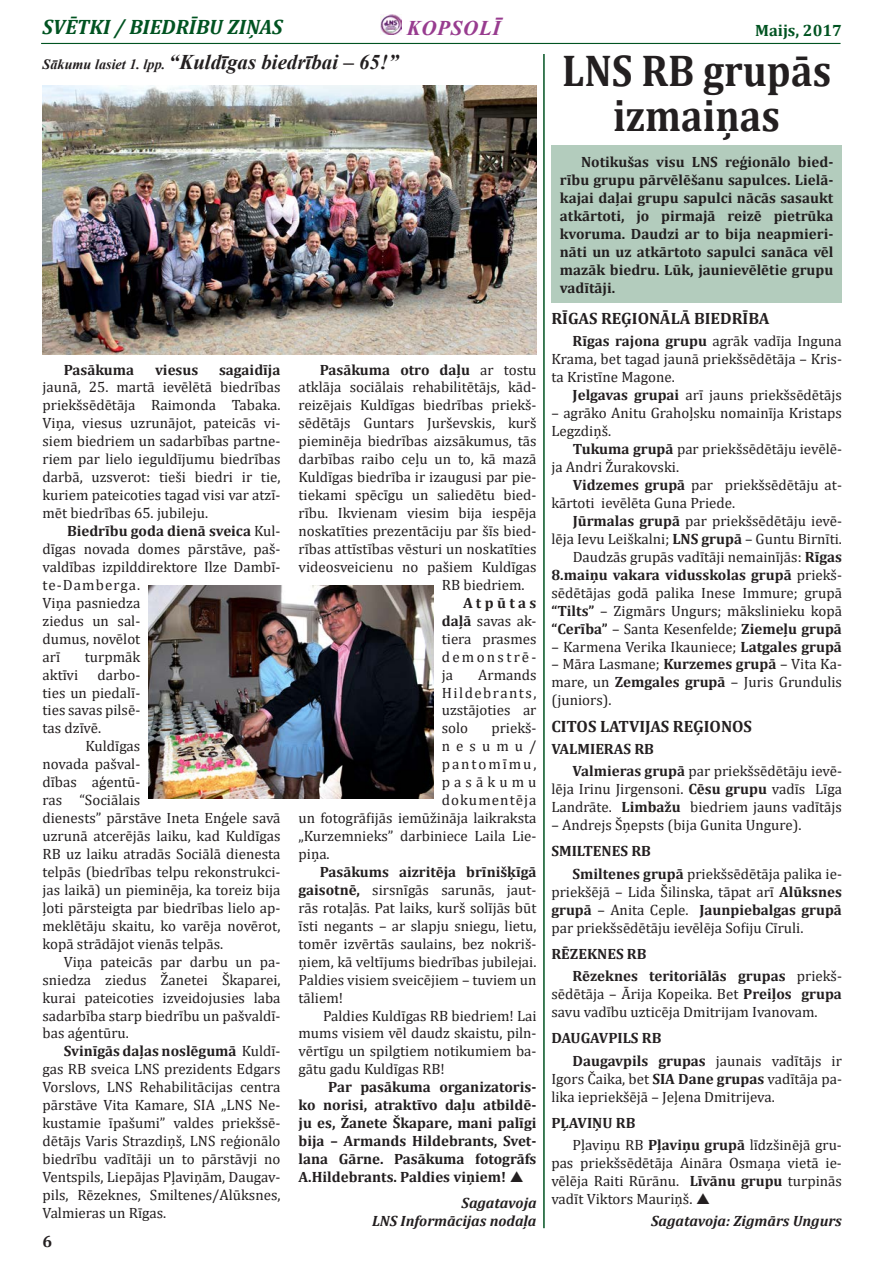
<style>
.page{position:relative;width:893px;height:1263px;background:#fff}
.page>*{position:absolute;margin:0;border:0;box-sizing:border-box;transform-origin:0 0}
.t1{font:700 44.85px/44.8px "Cambria";color:#231f20;text-align:center;scale:.9 1}
.t2{font:italic 700 21px "Times New Roman";color:#231f20}
.t3{font:italic 700 21px "Cambria";color:#005321}
.t4{font:italic 700 21px "Times New Roman";letter-spacing:.035em;color:#983c8f}
.t5{font:700 16.5px "Cambria";color:#231f20}
.t6{font:700 16.5px "Cambria";color:#005321}
.t7{font:15px/18px "Cambria";color:#231f20;text-align:justify}
.t8{font:700 15px/18px "Cambria";color:#231f20;text-align:justify}
.t9{font:italic 700 15px/18px "Cambria";color:#231f20;text-align:right}
.t10{font:15px "Cambria";letter-spacing:.075em;color:#231f20}
.t11{font:15px "Cambria";letter-spacing:.13em;color:#231f20}
.t12{font:15px "Cambria";letter-spacing:.275em;color:#231f20}
.s1{font-size:14.25px}
.s2{font-weight:700}
.s3{font-weight:400}
</style>
<div class="page">
<img style="left:381px;top:14px;width:20px;height:21px">
<hr style="left:41px;top:43px;width:799px;height:1px;background:#005321">
<div style="left:551px;top:146px;width:291px;height:157px;background:#b3ccbd"></div>
<hr style="left:543px;top:54px;width:2px;height:1174px;background:#005321">
<img style="left:43px;top:85px;width:493px;height:269px">
<img style="left:149px;top:585px;width:284px;height:213px">
<p class="t3" style="left:43px;top:12px;width:241px">SVĒTKI / BIEDRĪBU ZIŅAS</p>
<h2 class="t4" style="left:407px;top:13px;width:95px">KOPSOLĪ</h2>
<p class="t6" style="left:755px;top:18px;width:88px">Maijs, 2017</p>
<p class="t2" style="left:43px;top:48px;width:358px"><span class="s1">Sākumu lasiet 1. lpp.</span> “Kuldīgas biedrībai – 65!”</p>
<p class="t1" style="left:562px;top:47px;width:300px">LNS RB grupās izmaiņas</p>
<p class="t7" style="left:43px;top:360px;width:239px;text-indent:177px"><span class="s2">sagaidīja </span>jaunā, 25. martā ievēlētā biedrības priekšsēdētāja Raimonda Tabaka.<br>Viņa, viesus uzrunājot, pateicās vi&shy;siem biedriem un sadarbības partne&shy;riem par lielo ieguldījumu biedrības darbā, uzsverot: tieši biedri ir tie, kuriem pateicoties tagad visi var atzī&shy;mēt biedrības 65. jubileju.</p>
<p class="t7" style="left:43px;top:522px;width:239px;text-align:left;text-indent:24px"><span class="s2">Biedrību goda dienā sveica</span> Kul&shy;dīgas novada domes pārstāve, paš&shy;valdības izpilddirektore Ilze Dambī&shy;te-Damberga.<br>Viņa pasniedza<br>ziedus un sal-<br>dumus, novēlot<br>arī</p>
<p class="t8" style="left:64px;top:360px;width:72px">Pasākuma</p>
<p class="t8" style="left:155px;top:360px;width:45px">viesus</p>
<p class="t7" style="left:85px;top:647px;width:57px">turpmāk</p>
<p class="t7" style="left:43px;top:665px;width:99px;text-indent:55px">darbo&shy;ties un piedalī&shy;ties savas pilsē&shy;tas dzīvē.</p>
<p class="t7" style="left:43px;top:737px;width:239px;text-align:left;text-indent:43px">Kuldīgas<br>novada pašval-<br>dības aģentū-<br>ras “Sociālais<br>dienests” pārstāve Ineta Enģele savā uzrunā atcerējās laiku, kad Kuldīgas<br>RB uz laiku atradās Sociālā dienesta telpās (biedrības telpu rekonstrukci&shy;jas laikā) un pieminēja, ka toreiz bija ļoti pārsteigta par biedrības lielo ap&shy;meklētāju skaitu, ko varēja novērot, kopā strādājot vienās telpās.</p>
<p class="t7" style="left:43px;top:952px;width:240px;text-indent:21px">Viņa pateicās par darbu un pa&shy;sniedza ziedus Žanetei Škaparei, kurai pateicoties izveidojusies laba sadarbība starp biedrību un pašvaldī&shy;bas aģentūru.</p>
<p class="t7" style="left:43px;top:1042px;width:239px;text-indent:21px"><span class="s2">Svinīgās daļas noslēgumā</span> Kuldī&shy;gas RB sveica LNS prezidents Edgars Vorslovs, LNS Rehabilitācijas centra pārstāve Vita Kamare, SIA „LNS Ne&shy;kustamie īpašumi” valdes priekšsē&shy;dētājs Varis Strazdiņš, LNS reģionālo biedrību vadītāji un to pārstāvji no Ventspils, Liepājas Pļaviņām, Daugav&shy;pils, Rēzeknes, Smiltenes/Alūksnes, Valmieras un Rīgas.</p>
<p class="t7" style="left:43px;top:665px;width:37px">aktīvi</p>
<p class="t5" style="left:43px;top:1229px;width:11px">6</p>
<p class="t8" style="left:320px;top:360px;width:218px">Pasākuma otro daļu <span class="s3">ar tostu</span></p>
<p class="t7" style="left:299px;top:378px;width:239px">atklāja sociālais rehabilitētājs, kād-</p>
<p class="t7" style="left:299px;top:396px;width:239px">reizējais Kuldīgas biedrības priekš-</p>
<p class="t7" style="left:299px;top:414px;width:240px">sēdētājs Guntars Jurševskis, kurš</p>
<p class="t7" style="left:299px;top:432px;width:239px">pieminēja biedrības aizsākumus, tās</p>
<p class="t7" style="left:299px;top:450px;width:239px">darbības raibo ceļu un to, kā mazā</p>
<p class="t7" style="left:299px;top:468px;width:239px">Kuldīgas biedrība ir izaugusi par pie-</p>
<p class="t7" style="left:299px;top:486px;width:239px">tiekami spēcīgu un saliedētu bied-</p>
<p class="t7" style="left:299px;top:504px;width:239px">rību. Ikvienam viesim bija iespēja</p>
<p class="t7" style="left:299px;top:522px;width:239px">noskatīties prezentāciju par šīs bied-</p>
<p class="t7" style="left:299px;top:540px;width:239px">rības attīstības vēsturi un noskatīties</p>
<p class="t7" style="left:299px;top:558px;width:239px">videosveicienu no pašiem Kuldīgas</p>
<p class="t7" style="left:442px;top:576px;width:84px">RB biedriem.</p>
<p class="t7" style="left:442px;top:594px;width:96px;text-indent:21px"><span class="s2">Atpūtas daļā</span> savas ak&shy;tiera prasmes demonstrē&shy;ja</p>
<p class="t7" style="left:442px;top:665px;width:96px;text-indent:36px">Armands Hildebrants, uzstājoties ar solo</p>
<p class="t7" style="left:491px;top:719px;width:47px">priekš-</p>
<p class="t7" style="left:442px;top:737px;width:96px">nesumu/</p>
<p class="t11" style="left:442px;top:755px;width:96px">pantomīmu,</p>
<p class="t12" style="left:442px;top:773px;width:96px">pasākumu</p>
<p class="t10" style="left:442px;top:791px;width:96px">dokumentēja</p>
<p class="t7" style="left:299px;top:809px;width:239px">un fotogrāfijās iemūžināja laikraksta</p>
<p class="t7" style="left:299px;top:827px;width:239px">„Kurzemnieks” darbiniece Laila Lie-</p>
<p class="t7" style="left:299px;top:845px;width:33px">piņa.</p>
<p class="t7" style="left:299px;top:863px;width:239px;text-indent:21px"><span class="s2">Pasākums aizritēja brīnišķīgā gaisotnē,</span> sirsnīgās sarunās, jaut&shy;rās rotaļās. Pat laiks, kurš solījās būt īsti negants – ar slapju sniegu, lietu, tomēr izvērtās saulains, bez nokriš&shy;ņiem, kā veltījums biedrības jubilejai.<br>Paldies visiem sveicējiem – tuviem un tāliem!</p>
<p class="t7" style="left:299px;top:1006px;width:239px;text-indent:24px">Paldies Kuldīgas RB biedriem! Lai mums visiem vēl daudz skaistu, piln&shy;vērtīgu un spilgtiem notikumiem ba&shy;gātu gadu Kuldīgas RB!</p>
<p class="t8" style="left:298px;top:1078px;width:239px;text-indent:30px">Par pasākuma organizatoris&shy;ko norisi, atraktīvo daļu atbildē&shy;ju es, Žanete Škapare, mani palīgi bija – Armands Hildebrants, Svet&shy;lana Gārne. Pasākuma fotogrāfs A.Hildebrants. Paldies viņiem!</p>
<p class="t9" style="left:372px;top:1194px;width:166px">Sagatavoja<br>LNS Informācijas nodaļa</p>
<p class="t8" style="left:560px;top:153px;width:275px;text-indent:21px">Notikušas visu LNS reģionālo bied&shy;rību grupu pārvēlēšanu sapulces. Lielā&shy;kajai daļai grupu sapulci nācās sasaukt atkārtoti, jo pirmajā reizē pietrūka kvoruma. Daudzi ar to bija neapmieri&shy;nāti un uz atkārtoto sapulci sanāca vēl mazāk biedru. Lūk, jaunievēlētie grupu vadītāji.</p>
<p class="t5" style="left:551px;top:307px;width:220px">RĪGAS REĢIONĀLĀ BIEDRĪBA</p>
<p class="t7" style="left:551px;top:332px;width:292px;text-indent:21px"><span class="s2">Rīgas rajona grupu</span> agrāk vadīja Inguna Krama, bet tagad jaunā priekšsēdētāja – Kris&shy;ta Kristīne Magone.</p>
<p class="t7" style="left:573px;top:386px;width:271px"><span class="s2">Jelgavas grupai</span> arī jauns priekšsēdētājs</p>
<p class="t7" style="left:551px;top:404px;width:292px">– agrāko Anitu Grahoļsku nomainīja Kristaps<br>Legzdiņš.</p>
<p class="t7" style="left:551px;top:440px;width:292px;text-indent:21px"><span class="s2">Tukuma grupā</span> par priekšsēdētāju ievēlē&shy;ja Andri Žurakovski.</p>
<p class="t7" style="left:551px;top:476px;width:292px;text-indent:21px"><span class="s2">Vidzemes grupā</span> par priekšsēdētāju at&shy;kārtoti ievēlēta Guna Priede.</p>
<p class="t7" style="left:551px;top:512px;width:292px;text-align:right"><span class="s2">Jūrmalas grupā</span> par priekšsēdētāju ievē&shy;lēja Ievu Leiškalni; <span class="s2">LNS grupā</span> – Guntu Birnīti.</p>
<p class="t7" style="left:551px;top:548px;width:292px;text-indent:21px">Daudzās grupās vadītāji nemainījās: <span class="s2">Rīgas 8.maiņu vakara vidusskolas grupā</span> priekš&shy;sēdētājas godā palika Inese Immure; grupā <span class="s2">“Tilts”</span> – Zigmārs Ungurs; mākslinieku kopā <span class="s2">“Cerība”</span> – Santa Kesenfelde; <span class="s2">Ziemeļu grupā</span></p>
<p class="t7" style="left:551px;top:637px;width:292px">– Karmena Verika Ikauniece; <span class="s2">Latgales grupā</span></p>
<p class="t7" style="left:551px;top:655px;width:292px">– Māra Lasmane; <span class="s2">Kurzemes grupā</span> – Vita Ka&shy;mare, un <span class="s2">Zemgales grupā</span> – Juris Grundulis (juniors).</p>
<p class="t5" style="left:551px;top:714px;width:202px">CITOS LATVIJAS REĢIONOS</p>
<p class="t8" style="left:551px;top:739px;width:104px">VALMIERAS RB</p>
<p class="t7" style="left:551px;top:762px;width:292px;text-indent:21px"><span class="s2">Valmieras grupā</span> par priekšsēdētāju ievē&shy;lēja Irinu Jirgensoni. <span class="s2">Cēsu grupu</span> vadīs Līga Landrāte. <span class="s2">Limbažu</span> biedriem jauns vadītājs</p>
<p class="t7" style="left:551px;top:816px;width:252px">– Andrejs Šņepsts (bija Gunita Ungure).</p>
<p class="t8" style="left:551px;top:842px;width:101px">SMILTENES RB</p>
<p class="t7" style="left:551px;top:864px;width:292px;text-indent:21px"><span class="s2">Smiltenes grupā</span> priekšsēdētāja palika ie&shy;priekšējā – Lida Šilinska, tāpat arī <span class="s2">Alūksnes grupā</span> – Anita Ceple. <span class="s2">Jaunpiebalgas grupā </span>par priekšsēdētāju ievēlēja Sofiju Cīruli.</p>
<p class="t8" style="left:551px;top:944px;width:97px">RĒZEKNES RB</p>
<p class="t7" style="left:551px;top:967px;width:292px;text-indent:21px"><span class="s2">Rēzeknes teritoriālās grupas</span> priekš&shy;sēdētāja – Ārija Kopeika. Bet <span class="s2">Preiļos grupa </span>savu vadību uzticēja Dmitrijam Ivanovam.</p>
<p class="t8" style="left:551px;top:1029px;width:112px">DAUGAVPILS RB</p>
<p class="t7" style="left:551px;top:1051px;width:292px;text-indent:21px"><span class="s2">Daugavpils grupas</span> jaunais vadītājs ir Igors Čaika, bet <span class="s2">SIA Dane grupas</span> vadītāja pa&shy;lika iepriekšējā – Jeļena Dmitrijeva.</p>
<p class="t8" style="left:551px;top:1113px;width:86px">PĻAVIŅU RB</p>
<p class="t7" style="left:551px;top:1136px;width:292px;text-indent:21px">Pļaviņu RB <span class="s2">Pļaviņu grupā</span> līdzšinējā gru&shy;pas priekšsēdētāja Aināra Osmaņa vietā ie&shy;vēlēja Raiti Rūrānu. <span class="s2">Līvānu grupu</span> turpinās vadīt Viktors Mauriņš.</p>
<p class="t9" style="left:651px;top:1211px;width:192px">Sagatavoja: Zigmārs Ungurs</p>
</div>
